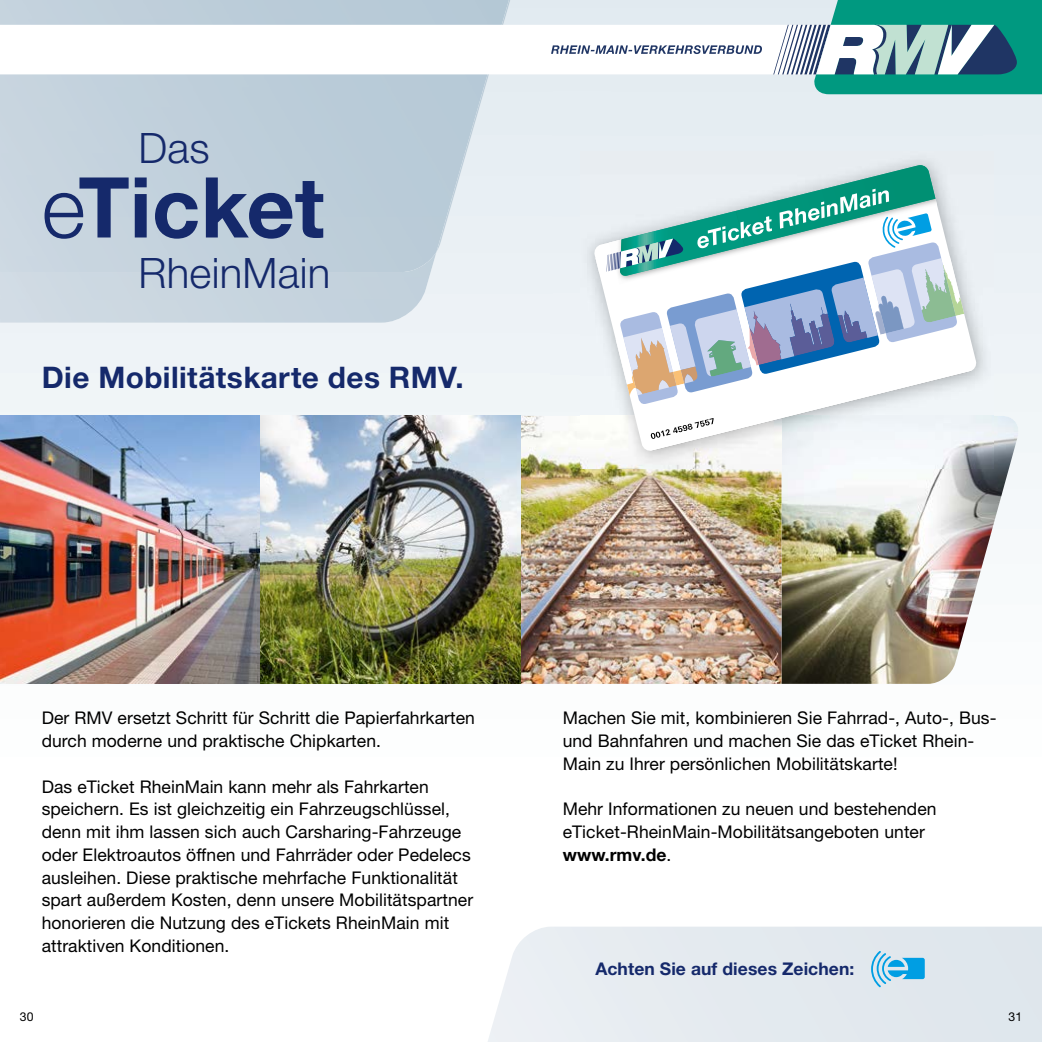
<style>
.page{position:relative;width:1042px;height:1042px;background:#fff}
.page>*{position:absolute;margin:0;border:0;box-sizing:border-box;transform-origin:0 0}
.t1{font:700 84px "Helvetica Neue LT Std";color:#15296b}
.t2{font:300 42px "Helvetica Neue LT Std";letter-spacing:.005em;color:#15296b}
.t3{font:700 29.75px "Helvetica Neue LT Std";letter-spacing:.015em;color:#15296b}
.t4{font:17.5px/22.8px "Helvetica Neue LT Std";letter-spacing:.005em;color:#000}
.t5{font:700 17.5px "Helvetica Neue LT Std";letter-spacing:.005em;color:#15296b}
.t6{font:12.25px "Helvetica Neue LT Std";color:#000}
.s1{font-weight:300}
.s2{font-weight:700}
</style>
<div class="page">
<div style="left:0;top:300px;width:550px;height:116px;background:#eef3f7"></div>
<svg style="left:488px;top:926px;width:554px;height:116px;background:#e5eaef"></svg>
<img style="left:0;top:272px;width:436px;height:51px">
<img style="left:781px;top:416px;width:237px;height:268px">
<img style="left:0;top:416px;width:260px;height:268px">
<img style="left:260px;top:416px;width:521px;height:268px">
<img style="left:580px;top:151px;width:414px;height:317px">
<svg style="left:593px;top:165px;width:384px;height:287px"></svg>
<svg style="left:650px;top:418px;width:65px;height:21px"></svg>
<svg style="left:871px;top:951px;width:54px;height:36px;background:#87cae8"></svg>
<svg style="left:0;top:0;width:1042px;height:94px"></svg>
<h2 class="t2" style="left:138px;top:122px;width:73px">Das</h2>
<h1 class="t1" style="left:42px;top:156px;width:284px"><span class="s1">e</span>Ticket</h1>
<h2 class="t2" style="left:138px;top:247px;width:193px">RheinMain</h2>
<h3 class="t3" style="left:42px;top:358px;width:424px">Die Mobilitätskarte des RMV.</h3>
<p class="t4" style="left:42px;top:706px;width:435px">Der RMV ersetzt Schritt für Schritt die Papierfahrkarten durch moderne und praktische Chipkarten.</p>
<p class="t4" style="left:42px;top:775px;width:433px">Das eTicket RheinMain kann mehr als Fahrkarten speichern. Es ist gleichzeitig ein Fahrzeugschlüssel, denn mit ihm lassen sich auch Carsharing-Fahrzeuge oder Elektroautos öffnen und Fahrräder oder Pedelecs ausleihen. Diese praktische mehrfache Funktionalität spart außerdem Kosten, denn unsere Mobilitätspartner honorieren die Nutzung des eTickets RheinMain mit attraktiven Konditionen.</p>
<p class="t4" style="left:563px;top:706px;width:435px">Machen Sie mit, kombinieren Sie Fahrrad-, Auto-, Bus&shy;und Bahnfahren und machen Sie das eTicket Rhein-<br>Main zu Ihrer persönlichen Mobilitätskarte!</p>
<p class="t4" style="left:563px;top:797px;width:375px">Mehr Informationen zu neuen und bestehenden eTicket-RheinMain-Mobilitätsangeboten unter <span class="s2">www.rmv.de</span>.</p>
<p class="t5" style="left:595px;top:957px;width:260px">Achten Sie auf dieses Zeichen:</p>
<p class="t6" style="left:20px;top:1009px;width:15px">30</p>
<p class="t6" style="left:1008px;top:1009px;width:15px">31</p>
</div>
